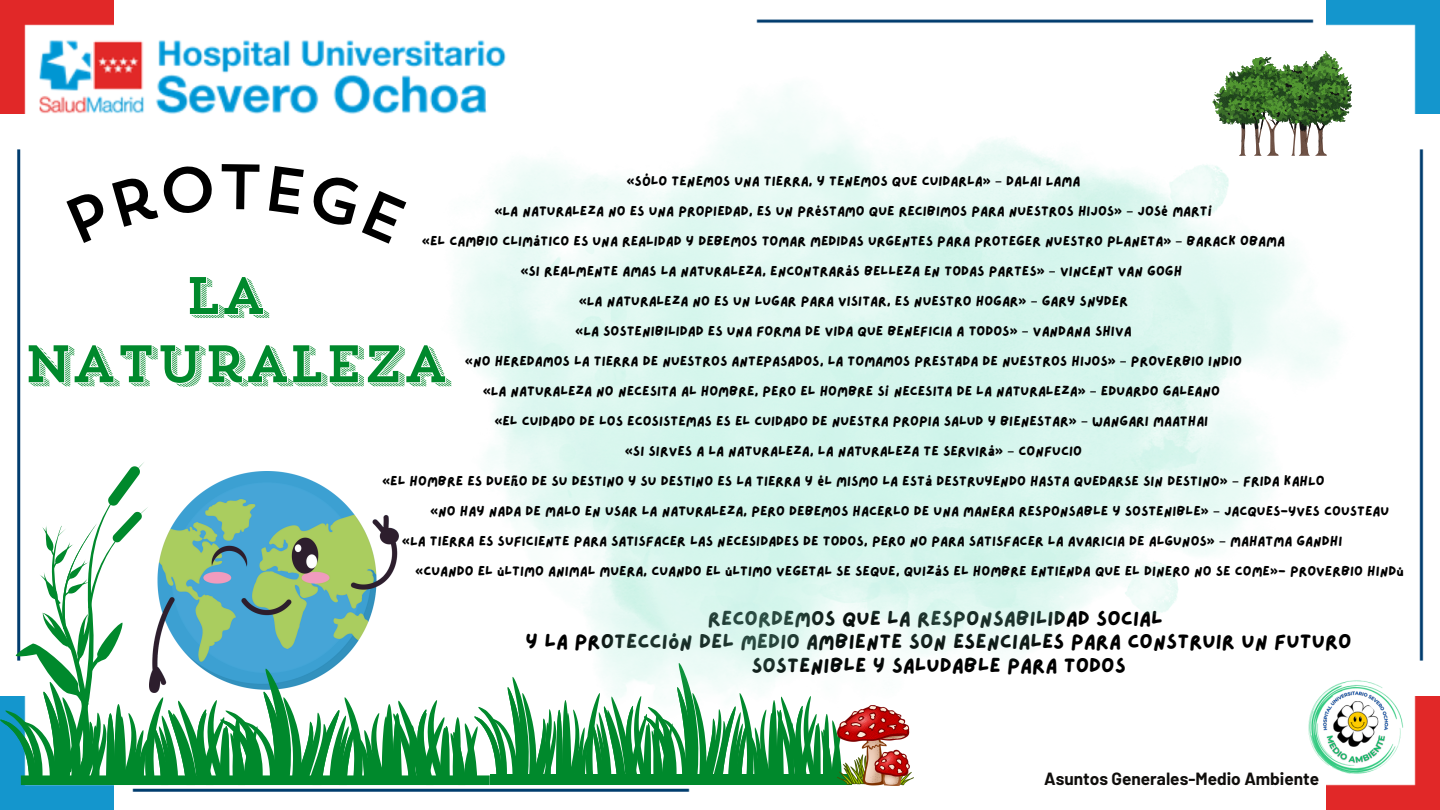
<style>
.page{position:relative;width:1440px;height:810px;background:#fff}
.page>*{position:absolute;margin:0;border:0;box-sizing:border-box;transform-origin:0 0}
.t1{font:52.6px/68.2px "Trend Slab Four";letter-spacing:-.025em;color:#00892c;text-align:center}
.t2{font:20.8px/23.2px "Lazydog";color:#000;text-align:center}
.t3{font:700 17.2px "Barlow";color:#100e0c}
.t4{font:13.7px/30px "Lazydog";color:#000}
.s1{font-family:"Noto Sans Gurmukhi"}
</style>
<div class="page">
<img style="left:0;top:0;width:1440px;height:810px">
<svg style="left:1213px;top:51px;width:139px;height:24px"></svg>
<svg style="left:0;top:461px;width:837px;height:324px"></svg>
<img style="left:1261px;top:626px;width:179px;height:184px">
<img style="left:837px;top:723px;width:77px;height:62px">
<img style="left:438px;top:75px;width:921px;height:648px">
<svg style="left:66px;top:163px;width:148px;height:80px"></svg>
<svg style="left:221px;top:163px;width:39px;height:46px"></svg>
<svg style="left:269px;top:165px;width:138px;height:79px"></svg>
<p class="t4" style="left:627px;top:167px;width:455px">«SÓLO TENEMOS UNA TIERRA, Y TENEMOS QUE CUIDARLA» <span class="s1">–</span> DALAI LAMA</p>
<p class="t4" style="left:495px;top:197px;width:719px">«LA NATURALEZA NO ES UNA PROPIEDAD, ES UN PRÉSTAMO QUE RECIBIMOS PARA NUESTROS HIJOS» <span class="s1">–</span> JOSÉ MARTÍ</p>
<p class="t4" style="left:422px;top:227px;width:865px">«EL CAMBIO CLIMÁTICO ES UNA REALIDAD Y DEBEMOS TOMAR MEDIDAS URGENTES PARA PROTEGER NUESTRO PLANETA» <span class="s1">–</span> BARACK OBAMA</p>
<p class="t4" style="left:520px;top:257px;width:663px">«SI REALMENTE AMAS LA NATURALEZA, ENCONTRARÁS BELLEZA EN TODAS PARTES» <span class="s1">–</span> VINCENT VAN GOGH</p>
<p class="t4" style="left:579px;top:287px;width:551px">«LA NATURALEZA NO ES UN LUGAR PARA VISITAR, ES NUESTRO HOGAR» <span class="s1">–</span> GARY SNYDER</p>
<p class="t4" style="left:575px;top:317px;width:558px">«LA SOSTENIBILIDAD ES UNA FORMA DE VIDA QUE BENEFICIA A TODOS» <span class="s1">–</span> VANDANA SHIVA</p>
<p class="t4" style="left:465px;top:347px;width:779px">«NO HEREDAMOS LA TIERRA DE NUESTROS ANTEPASADOS, LA TOMAMOS PRESTADA DE NUESTROS HIJOS» <span class="s1">–</span> PROVERBIO INDIO</p>
<p class="t4" style="left:483px;top:377px;width:739px">«LA NATURALEZA NO NECESITA AL HOMBRE, PERO EL HOMBRE SÍ NECESITA DE LA NATURALEZA» <span class="s1">–</span> EDUARDO GALEANO</p>
<h3 class="t4" style="left:494px;top:407px;width:715px">«EL CUIDADO DE LOS ECOSISTEMAS ES EL CUIDADO DE NUESTRA PROPIA SALUD Y BIENESTAR» <span class="s1">–</span> WANGARI MAATHAI</h3>
<p class="t4" style="left:625px;top:437px;width:459px">«SI SIRVES A LA NATURALEZA, LA NATURALEZA TE SERVIRÁ» <span class="s1">–</span> CONFUCIO</p>
<p class="t4" style="left:382px;top:467px;width:944px">«EL HOMBRE ES DUEÑO DE SU DESTINO Y SU DESTINO ES LA TIERRA Y ÉL MISMO LA ESTÁ DESTRUYENDO HASTA QUEDARSE SIN DESTINO» <span class="s1">–</span> FRIDA KAHLO</p>
<p class="t4" style="left:430px;top:497px;width:961px">«NO HAY NADA DE MALO EN USAR LA NATURALEZA, PERO DEBEMOS HACERLO DE UNA MANERA RESPONSABLE Y SOSTENIBLE» <span class="s1">–</span> JACQUES-YVES COUSTEAU</p>
<h4 class="t4" style="left:415px;top:527px;width:990px;text-indent:-13px">«LA TIERRA ES SUFICIENTE PARA SATISFACER LAS NECESIDADES DE TODOS, PERO NO PARA SATISFACER LA AVARICIA DE ALGUNOS» <span class="s1">–</span> MAHATMA GANDHI «CUANDO EL ÚLTIMO ANIMAL MUERA, CUANDO EL ÚLTIMO VEGETAL SE SEQUE, QUIZÁS EL HOMBRE ENTIENDA QUE EL DINERO NO SE COME»- PROVERBIO HINDÚ</h4>
<p class="t1" style="left:24px;top:267px;width:425px">LA<br>NATURALEZA</p>
<p class="t2" style="left:526px;top:608px;width:827px">RECORDEMOS QUE LA RESPONSABILIDAD SOCIAL<br>Y LA PROTECCIÓN DEL MEDIO AMBIENTE SON ESENCIALES PARA CONSTRUIR UN FUTURO<br>SOSTENIBLE Y SALUDABLE PARA TODOS</p>
<p class="t3" style="left:1044px;top:767px;width:277px">Asuntos Generales-Medio Ambiente</p>
</div>
